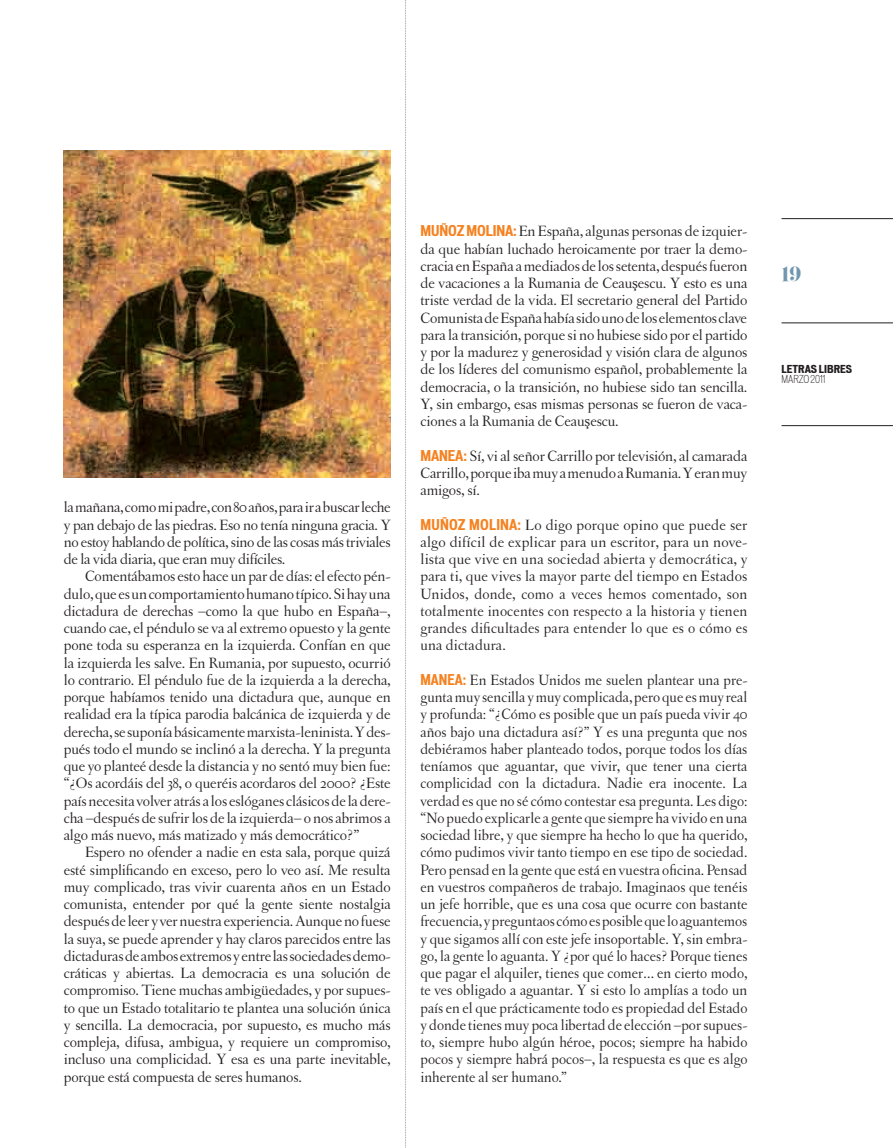
<style>
.page{position:relative;width:893px;height:1148px;background:#fff}
.page>*{position:absolute;margin:0;border:0;box-sizing:border-box;transform-origin:0 0}
.t1{font:18px "Eloquent JF";color:#7097ae}
.t2{font:15.75px/17.2px "Letras Oldstyle";letter-spacing:-.01em;color:#231f20;text-align:justify}
.t3{font:700 expanded 10.5px "Vonnes";color:#231f20}
.t4{font:300 condensed 10.5px "Vonnes";color:#231f20}
.s1{font-family:"Vonnes";font-weight:700;font-stretch:condensed;font-size:14.25px;color:#f58220}
.s2{font-family:"Times New Roman";font-size:15px}
</style>
<div class="page">
<svg style="left:405px;top:0;width:1px;height:1148px"></svg>
<img style="left:64px;top:150px;width:327px;height:328px">
<hr style="left:781px;top:425px;width:112px;height:1px;background:#231f20">
<hr style="left:781px;top:218px;width:112px;height:1px;background:#231f20">
<hr style="left:781px;top:322px;width:112px;height:1px;background:#231f20">
<p class="t2" style="left:64px;top:499px;width:328px">la mañana, como mi padre, con 80 años, para ir a buscar leche y pan debajo de las piedras. Eso no tenía ninguna gracia. Y no estoy hablando de política, sino de las cosas más triviales de la vida diaria, que eran muy difíciles.</p>
<p class="t2" style="left:64px;top:568px;width:328px;text-indent:21px">Comentábamos esto hace un par de días: el efecto pén&shy;dulo, que es un comportamiento humano típico. Si hay una dictadura de derechas –como la que hubo en España–, cuando cae, el péndulo se va al extremo opuesto y la gente pone toda su esperanza en la izquierda. Confían en que la izquierda les salve. En Rumania, por supuesto, ocurrió lo contrario. El péndulo fue de la izquierda a la derecha, porque habíamos tenido una dictadura que, aunque en realidad era la típica parodia balcánica de izquierda y de derecha, se suponía básicamente marxista-leninista. Y des&shy;pués todo el mundo se inclinó a la derecha. Y la pregunta que yo planteé desde la distancia y no sentó muy bien fue: “¿Os acordáis del 38, o queréis acordaros del 2000? ¿Este país necesita volver atrás a los eslóganes clásicos de la dere&shy;cha –después de sufrir los de la izquierda– o nos abrimos a algo más nuevo, más matizado y más democrático?”</p>
<p class="t2" style="left:64px;top:844px;width:328px;text-indent:21px">Espero no ofender a nadie en esta sala, porque quizá esté simplificando en exceso, pero lo veo así. Me resulta muy complicado, tras vivir cuarenta años en un Estado comunista, entender por qué la gente siente nostalgia después de leer y ver nuestra experiencia. Aunque no fuese la suya, se puede aprender y hay claros parecidos entre las dictaduras de ambos extremos y entre las sociedades demo&shy;cráticas y abiertas. La democracia es una solución de compromiso. Tiene muchas ambigüedades, y por supues&shy;to que un Estado totalitario te plantea una solución única y sencilla. La democracia, por supuesto, es mucho más compleja, difusa, ambigua, y requiere un compromiso, incluso una complicidad. Y esa es una parte inevitable, porque está compuesta de seres humanos.</p>
<p class="t2" style="left:420px;top:223px;width:328px"><span class="s1">MUÑOZ MOLINA:</span>En España, algunas personas de izquier&shy;da que habían luchado heroicamente por traer la demo&shy;cracia en España a mediados de los setenta, después fueron de vacaciones a la Rumania de Ceau<span class="s2">ş</span>escu. Y esto es una triste verdad de la vida. El secretario general del Partido Comunista de España había sido uno de los elementos clave para la transición, porque si no hubiese sido por el partido y por la madurez y generosidad y visión clara de algunos de los líderes del comunismo español, probablemente la democracia, o la transición, no hubiese sido tan sencilla.<br>Y, sin embargo, esas mismas personas se fueron de vaca&shy;ciones a la Rumania de Ceau<span class="s2">ş</span>escu.</p>
<p class="t2" style="left:420px;top:447px;width:328px"><span class="s1">MANEA:</span> Sí, vi al señor Carrillo por televisión, al camarada Carrillo, porque iba muy a menudo a Rumania. Y eran muy amigos, sí.</p>
<p class="t2" style="left:420px;top:516px;width:328px"><span class="s1">MUÑOZ MOLINA:</span> Lo digo porque opino que puede ser algo difícil de explicar para un escritor, para un nove&shy;lista que vive en una sociedad abierta y democrática, y para ti, que vives la mayor parte del tiempo en Estados Unidos, donde, como a veces hemos comentado, son totalmente inocentes con respecto a la historia y tienen grandes dificultades para entender lo que es o cómo es una dictadura.</p>
<p class="t2" style="left:420px;top:671px;width:328px"><span class="s1">MANEA:</span> En Estados Unidos me suelen plantear una pre&shy;gunta muy sencilla y muy complicada, pero que es muy real y profunda: “¿Cómo es posible que un país pueda vivir 40 años bajo una dictadura así?” Y es una pregunta que nos debiéramos haber planteado todos, porque todos los días teníamos que aguantar, que vivir, que tener una cierta complicidad con la dictadura. Nadie era inocente. La verdad es que no sé cómo contestar esa pregunta. Les digo: “No puedo explicarle a gente que siempre ha vivido en una sociedad libre, y que siempre ha hecho lo que ha querido, cómo pudimos vivir tanto tiempo en ese tipo de sociedad.<br>Pero pensad en la gente que está en vuestra oficina. Pensad en vuestros compañeros de trabajo. Imaginaos que tenéis un jefe horrible, que es una cosa que ocurre con bastante frecuencia, y preguntaos cómo es posible que lo aguantemos y que sigamos allí con este jefe insoportable. Y, sin embra&shy;go, la gente lo aguanta. Y ¿por qué lo haces? Porque tienes que pagar el alquiler, tienes que comer… en cierto modo, te ves obligado a aguantar. Y si esto lo amplías a todo un país en el que prácticamente todo es propiedad del Estado y donde tienes muy poca libertad de elección –por supues&shy;to, siempre hubo algún héroe, pocos; siempre ha habido pocos y siempre habrá pocos–, la respuesta es que es algo inherente al ser humano.”</p>
<p class="t1" style="left:781px;top:262px;width:21px">19</p>
<p class="t3" style="left:781px;top:363px;width:72px">LETRAS LIBRES</p>
<p class="t4" style="left:781px;top:373px;width:45px">MARZO 2011</p>
</div>
